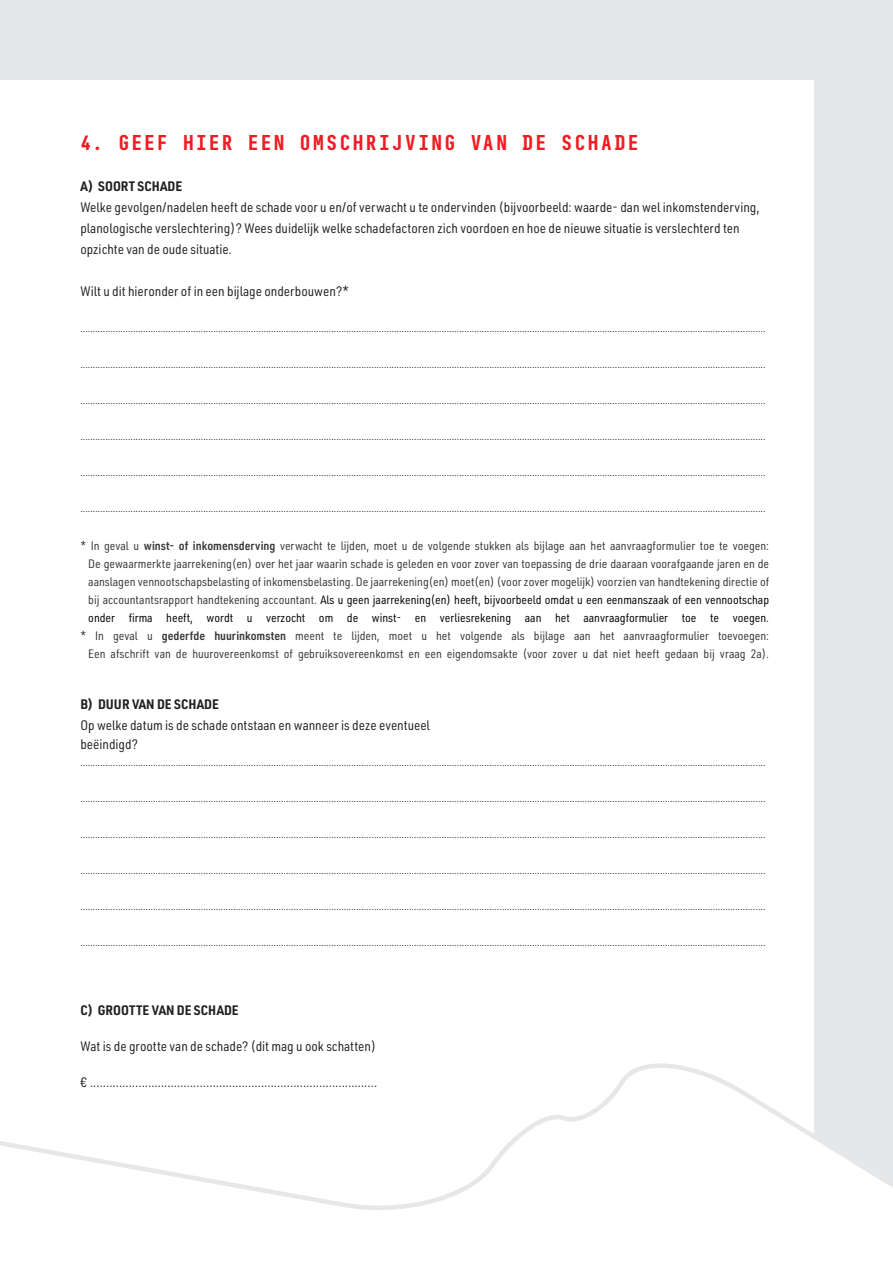
<style>
.page{position:relative;width:893px;height:1263px;background:#fff}
.page>*{position:absolute;margin:0;border:0;box-sizing:border-box;transform-origin:0 0}
.t1{font:700 19.5px "BC Sklonar";letter-spacing:.12em;color:#ee1d23}
.t2{font:13.5px/21px "URWDIN Semi Cond";color:#231f20}
.t3{font:700 13.5px "URWDIN Semi Cond";color:#231f20}
.t4{font:12px/18px "URWDIN Semi Cond";color:#373535;text-align:right}
.t5{font:10.5px "URWDIN Semi Cond";color:#231f20}
.s1{font-weight:600}
.s2{color:#000}
</style>
<div class="page">
<div style="left:814px;top:128px;width:79px;height:927px;background:#e6e7e9"></div>
<div style="left:0;top:0;width:893px;height:128px;background:#e6e7e9"></div>
<div style="left:0;top:80px;width:814px;height:1104px;background:#fff"></div>
<svg style="left:0;top:1055px;width:893px;height:155px"></svg>
<h1 class="t1" style="left:80px;top:130px;width:560px">4. GEEF HIER EEN OMSCHRIJVING VAN DE SCHADE</h1>
<p class="t3" style="left:80px;top:177px;width:103px">A) SOORT SCHADE</p>
<p class="t2" style="left:80px;top:196px;width:681px">Welke gevolgen/nadelen heeft de schade voor u en/of verwacht u te ondervinden (bijvoorbeeld: waarde- dan wel inkomstenderving, planologische verslechtering)? Wees duidelijk welke schadefactoren zich voordoen en hoe de nieuwe situatie is verslechterd ten opzichte van de oude situatie.</p>
<p class="t2" style="left:80px;top:280px;width:270px">Wilt u dit hieronder of in een bijlage onderbouwen?*</p>
<p class="t5" style="left:80px;top:321px;width:687px">.................................................................................................................................................................................................................................................................................</p>
<p class="t5" style="left:80px;top:357px;width:687px">.................................................................................................................................................................................................................................................................................</p>
<p class="t5" style="left:80px;top:393px;width:687px">.................................................................................................................................................................................................................................................................................</p>
<p class="t5" style="left:80px;top:429px;width:687px">.................................................................................................................................................................................................................................................................................</p>
<p class="t5" style="left:80px;top:465px;width:687px">.................................................................................................................................................................................................................................................................................</p>
<p class="t5" style="left:80px;top:501px;width:687px">.................................................................................................................................................................................................................................................................................</p>
<p class="t4" style="left:80px;top:536px;width:690px">* In geval u <span class="s1">winst- of inkomensderving</span> verwacht te lijden, moet u de volgende stukken als bijlage aan het aanvraagformulier toe te voegen:<br>De gewaarmerkte jaarrekening(en) over het jaar waarin schade is geleden en voor zover van toepassing de drie daaraan voorafgaande jaren en de aanslagen vennootschapsbelasting of inkomensbelasting. De jaarrekening(en) moet(en) (voor zover mogelijk) voorzien van handtekening directie of bij accountantsrapport handtekening accountant. <span class="s2">Als u geen jaarrekening(en) heeft, bijvoorbeeld omdat u een eenmanszaak of een vennootschap onder firma heeft, wordt u verzocht om de winst- en verliesrekening aan het aanvraagformulier toe te voegen. </span>* In geval u <span class="s1">gederfde huurinkomsten</span> meent te lijden, moet u het volgende als bijlage aan het aanvraagformulier toevoegen:<br>Een afschrift van de huurovereenkomst of gebruiksovereenkomst en een eigendomsakte (voor zover u dat niet heeft gedaan bij vraag 2a).</p>
<p class="t3" style="left:80px;top:694px;width:140px">B) DUUR VAN DE SCHADE</p>
<p class="t2" style="left:80px;top:715px;width:351px;line-height:19.6px">Op welke datum is de schade ontstaan en wanneer is deze eventueel beëindigd?</p>
<p class="t5" style="left:80px;top:755px;width:687px">.................................................................................................................................................................................................................................................................................</p>
<p class="t5" style="left:80px;top:791px;width:687px">.................................................................................................................................................................................................................................................................................</p>
<p class="t5" style="left:80px;top:827px;width:687px">.................................................................................................................................................................................................................................................................................</p>
<p class="t5" style="left:80px;top:863px;width:687px">.................................................................................................................................................................................................................................................................................</p>
<p class="t5" style="left:80px;top:899px;width:687px">.................................................................................................................................................................................................................................................................................</p>
<p class="t5" style="left:80px;top:935px;width:687px">.................................................................................................................................................................................................................................................................................</p>
<p class="t3" style="left:80px;top:1000px;width:160px">C) GROOTTE VAN DE SCHADE</p>
<p class="t2" style="left:80px;top:1035px;width:297px">Wat is de grootte van de schade? (dit mag u ook schatten)</p>
<p class="t2" style="left:80px;top:1071px;width:298px">€ .........................................................................................</p>
</div>
